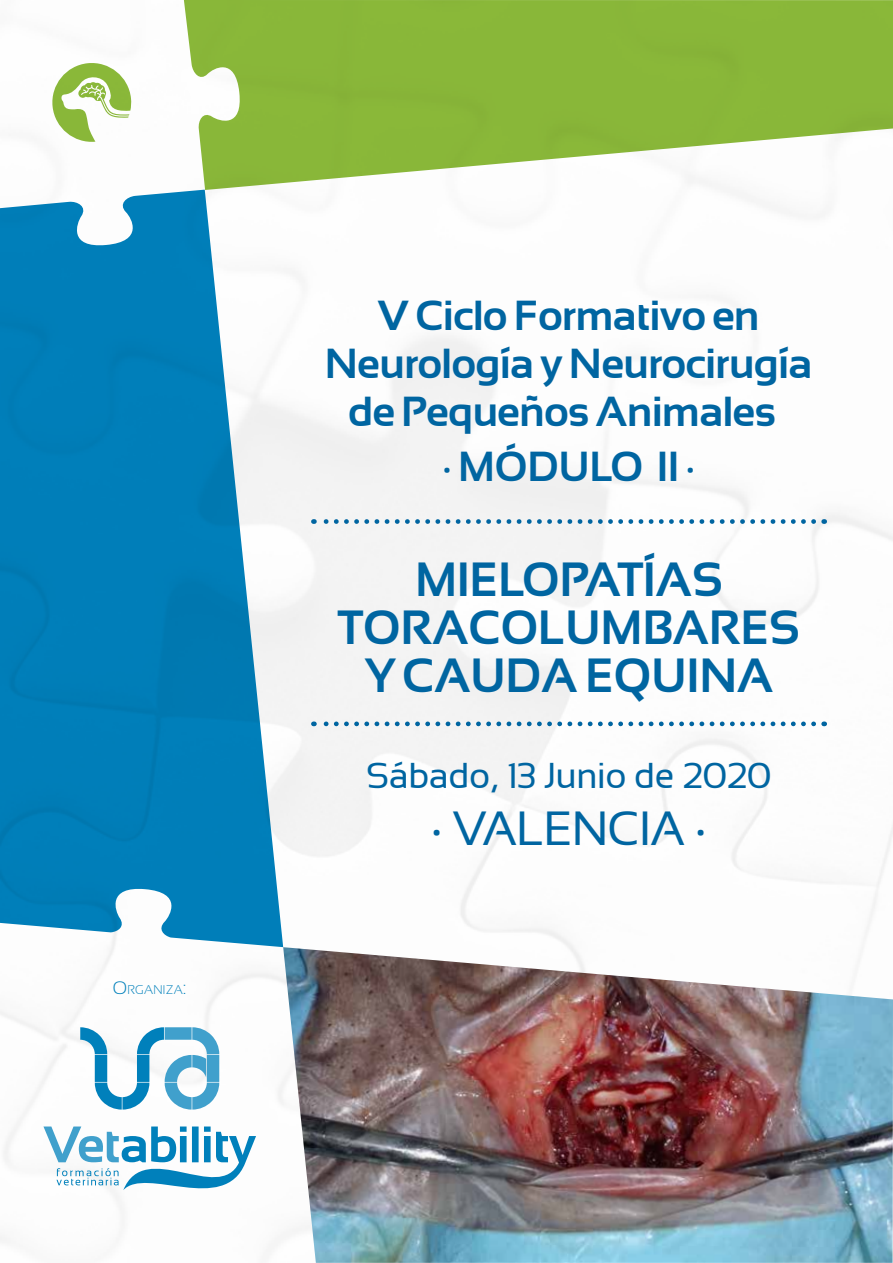
<style>
.page{position:relative;width:893px;height:1263px;background:#fff}
.page>*{position:absolute;margin:0;border:0;box-sizing:border-box;transform-origin:0 0}
.t1{font:700 48px/48px "Sansation";letter-spacing:-.01em;color:#0065a1;text-align:center}
.t2{font:48px "Sansation";letter-spacing:-.01em;color:#0065a1}
.t3{font:700 42px/48px "Sansation";letter-spacing:-.01em;color:#0065a1;text-align:center}
.t4{font:36px "Sansation";letter-spacing:-.01em;color:#0065a1}
.t5{font:300 12.6px "Sansation";letter-spacing:.025em;color:#0080bb}
.s1{font-size:18px}
</style>
<div class="page">
<img style="left:0;top:99px;width:893px;height:1142px">
<svg style="left:0;top:190px;width:283px;height:757px;fill:#007eb9"></svg>
<svg style="left:43px;top:1126px;width:213px;height:89px"></svg>
<svg style="left:80px;top:1027px;width:139px;height:82px"></svg>
<svg style="left:184px;top:0;width:709px;height:190px;fill:#89b739"></svg>
<img style="left:283px;top:947px;width:610px;height:316px">
<svg style="left:52px;top:63px;width:79px;height:79px"></svg>
<svg style="left:313px;top:519px;width:501px;height:5px"></svg>
<svg style="left:313px;top:721px;width:501px;height:5px"></svg>
<p class="t5" style="left:113px;top:983px;width:75px"><span class="s1">O</span>RGANIZA<span class="s1">:</span></p>
<p class="t3" style="left:325px;top:291px;width:489px">V Ciclo Formativo en<br>Neurología y Neurocirugía de Pequeños Animales</p>
<p class="t3" style="left:442px;top:443px;width:254px">· MÓDULO II ·</p>
<p class="t1" style="left:338px;top:555px;width:463px">MIELOPATÍAS<br>TORACOLUMBARES<br>Y CAUDA EQUINA</p>
<p class="t4" style="left:366px;top:756px;width:407px">Sábado, 13 Junio de 2020</p>
<p class="t2" style="left:432px;top:802px;width:276px">· VALENCIA ·</p>
</div>
